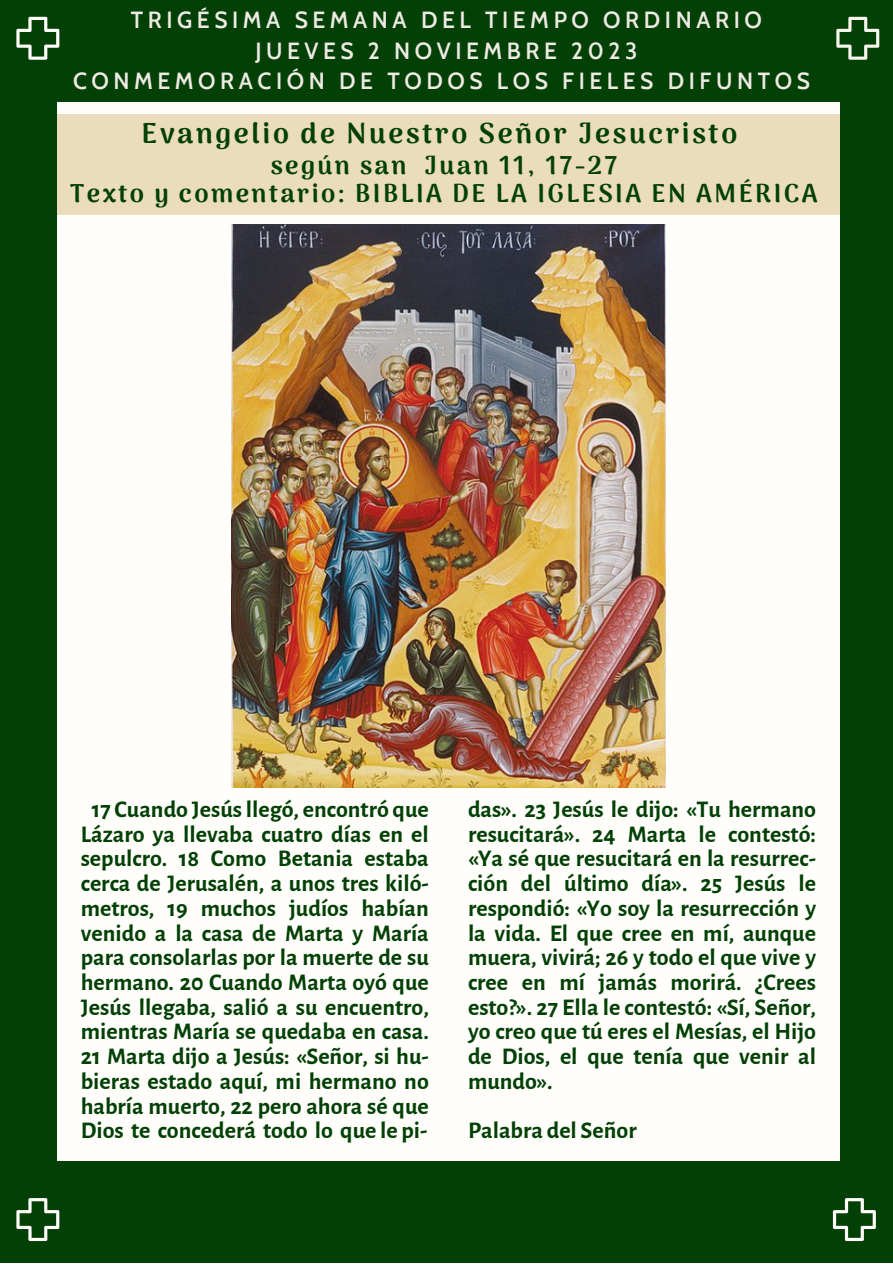
<style>
.page{position:relative;width:893px;height:1264px;background:#fff}
.page>*{position:absolute;margin:0;border:0;box-sizing:border-box;transform-origin:0 0}
.t1{font:900 28.5px "Arima Madurai";letter-spacing:.095em;color:#024006}
.t2{font:900 25.5px "Arima Madurai";letter-spacing:.095em;color:#024006}
.t3{font:700 24px/24.8px "Alegreya Sans";color:#024006;text-align:center}
.t4{font:600 22.8px "Cabin";letter-spacing:.2em;color:#efeae3}
</style>
<div class="page">
<div style="left:0;top:0;width:892px;height:1262px;background:#024006"></div>
<div style="left:58px;top:102px;width:781px;height:1058px;background:#fffefa"></div>
<div style="left:57px;top:114px;width:783px;height:100px;background:#ebdcbe"></div>
<svg style="left:16px;top:17px;width:43px;height:43px"></svg>
<svg style="left:832px;top:1198px;width:43px;height:42px"></svg>
<svg style="left:16px;top:1198px;width:43px;height:42px"></svg>
<svg style="left:836px;top:17px;width:43px;height:43px"></svg>
<img style="left:232px;top:224px;width:433px;height:563px">
<p class="t4" style="left:131px;top:6px;width:632px">TRIGÉSIMA SEMANA DEL TIEMPO ORDINARIO</p>
<p class="t4" style="left:255px;top:37px;width:383px">JUEVES 2 NOVIEMBRE 2023</p>
<p class="t4" style="left:73px;top:67px;width:738px">CONMEMORACIÓN DE TODOS LOS FIELES DIFUNTOS</p>
<p class="t1" style="left:141px;top:117px;width:597px">Evangelio de Nuestro Señor Jesucristo</p>
<p class="t2" style="left:271px;top:150px;width:348px">según san Juan 11, 17-27</p>
<p class="t2" style="left:70px;top:178px;width:749px">Texto y comentario: BIBLIA DE LA IGLESIA EN AMÉRICA</p>
<p class="t3" style="left:81px;top:797px;width:349px">17 Cuando Jesúsllegó, encontró que Lázaro ya llevaba cuatro días en el sepulcro. 18 Como Betania estaba cerca de Jerusalén, a unos tres kiló&shy;metros, 19 muchos judíos habían venido a la casa de Marta y María para consolarlas por la muerte de su hermano. 20 Cuando Marta oyó que Jesús llegaba, salió a su encuentro, mientras María se quedaba en casa.<br>21 Marta dijo a Jesús: «Señor, si hu&shy;bieras estado aquí, mi hermano no habría muerto, 22 pero ahora sé que Dios te concederá todo lo que le pi-</p>
<p class="t3" style="left:468px;top:797px;width:349px;text-align:justify">das». 23 Jesús le dijo: «Tu hermano resucitará». 24 Marta le contestó: «Ya sé que resucitará en la resurrec&shy;ción del último día». 25 Jesús le respondió: «Yo soy la resurrección y la vida. El que cree en mí, aunque muera, vivirá; 26 y todo el que vive y cree en mí jamás morirá. ¿Crees esto?». 27 Ella le contestó: «Sí, Señor, yo creo que tú eres el Mesías, el Hijo de Dios, el que tenía que venir al mundo».</p>
<p class="t3" style="left:468px;top:1118px;width:170px">Palabra del Señor</p>
</div>
